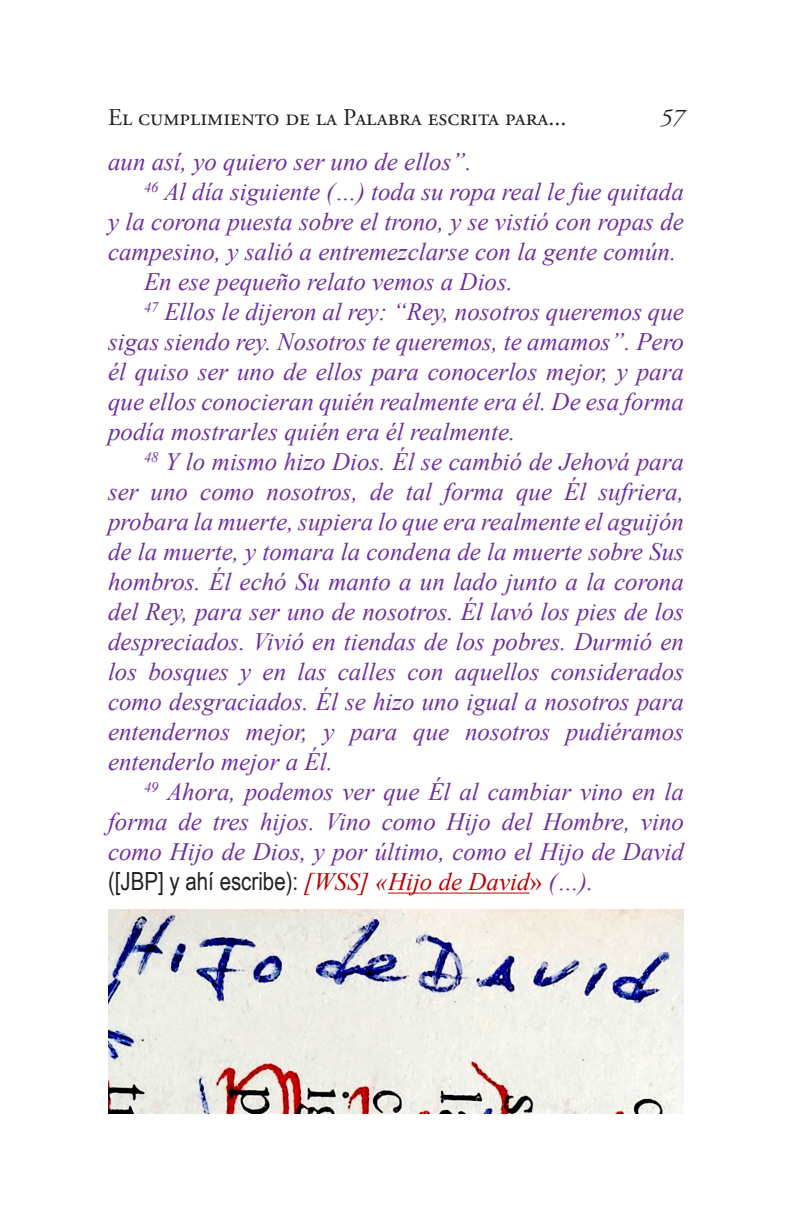
<style>
.page{position:relative;width:792px;height:1224px;background:#fff}
.page>*{position:absolute;margin:0;border:0;box-sizing:border-box;transform-origin:0 0}
.t1{font:italic 25px/30px "Times New Roman";color:#7030a0;text-align:justify}
.t2{font:24px "Adobe Garamond Pro";color:#231f20}
.t3{font:italic 24px "Adobe Garamond Pro";color:#231f20}
.s1{font-family:"Arial Narrow";font-style:normal;color:#231f20}
.s2{color:#c00000}
.s3{font-style:normal;color:#c00000}
</style>
<div class="page">
<hr style="left:388px;top:893px;width:142px;height:1px;background:#c00000">
<img style="left:108px;top:910px;width:576px;height:204px">
<p class="t2" style="left:108px;top:103px;width:460px">El cumplimiento de la Palabra escrita para...</p>
<p class="t3" style="left:660px;top:103px;width:25px">57</p>
<p class="t1" style="left:108px;top:146px;width:365px">aun así, yo quiero ser uno de ellos”.</p>
<p class="t1" style="left:108px;top:176px;width:577px;text-indent:36px"><sup>46</sup> Al día siguiente (…) toda su ropa real le fue quitada y la corona puesta sobre el trono, y se vistió con ropas de campesino, y salió a entremezclarse con la gente común.</p>
<p class="t1" style="left:144px;top:266px;width:371px">En ese pequeño relato vemos a Dios.</p>
<p class="t1" style="left:108px;top:296px;width:578px;text-indent:36px"><sup>47</sup> Ellos le dijeron al rey: “Rey, nosotros queremos que sigas siendo rey. Nosotros te queremos, te amamos”. Pero él quiso ser uno de ellos para conocerlos mejor, y para que ellos conocieran quién realmente era él. De esa forma podía mostrarles quién era él realmente.</p>
<p class="t1" style="left:108px;top:446px;width:578px;text-indent:36px"><sup>48</sup> Y lo mismo hizo Dios. Él se cambió de Jehová para ser uno como nosotros, de tal forma que Él sufriera, probara la muerte, supiera lo que era realmente el aguijón de la muerte, y tomara la condena de la muerte sobre Sus hombros. Él echó Su manto a un lado junto a la corona del Rey, para ser uno de nosotros. Él lavó los pies de los despreciados. Vivió en tiendas de los pobres. Durmió en los bosques y en las calles con aquellos considerados como desgraciados. Él se hizo uno igual a nosotros para entendernos mejor, y para que nosotros pudiéramos entenderlo mejor a Él.</p>
<p class="t1" style="left:108px;top:776px;width:578px;text-indent:36px"><sup>49</sup> Ahora, podemos ver que Él al cambiar vino en la forma de tres hijos. Vino como Hijo del Hombre, vino como Hijo de Dios, y por último, como el Hijo de David <span class="s1">([JBP] y ahí escribe):</span> <span class="s2">[WSS] «Hijo de David</span><span class="s3">»</span> (…).</p>
</div>
